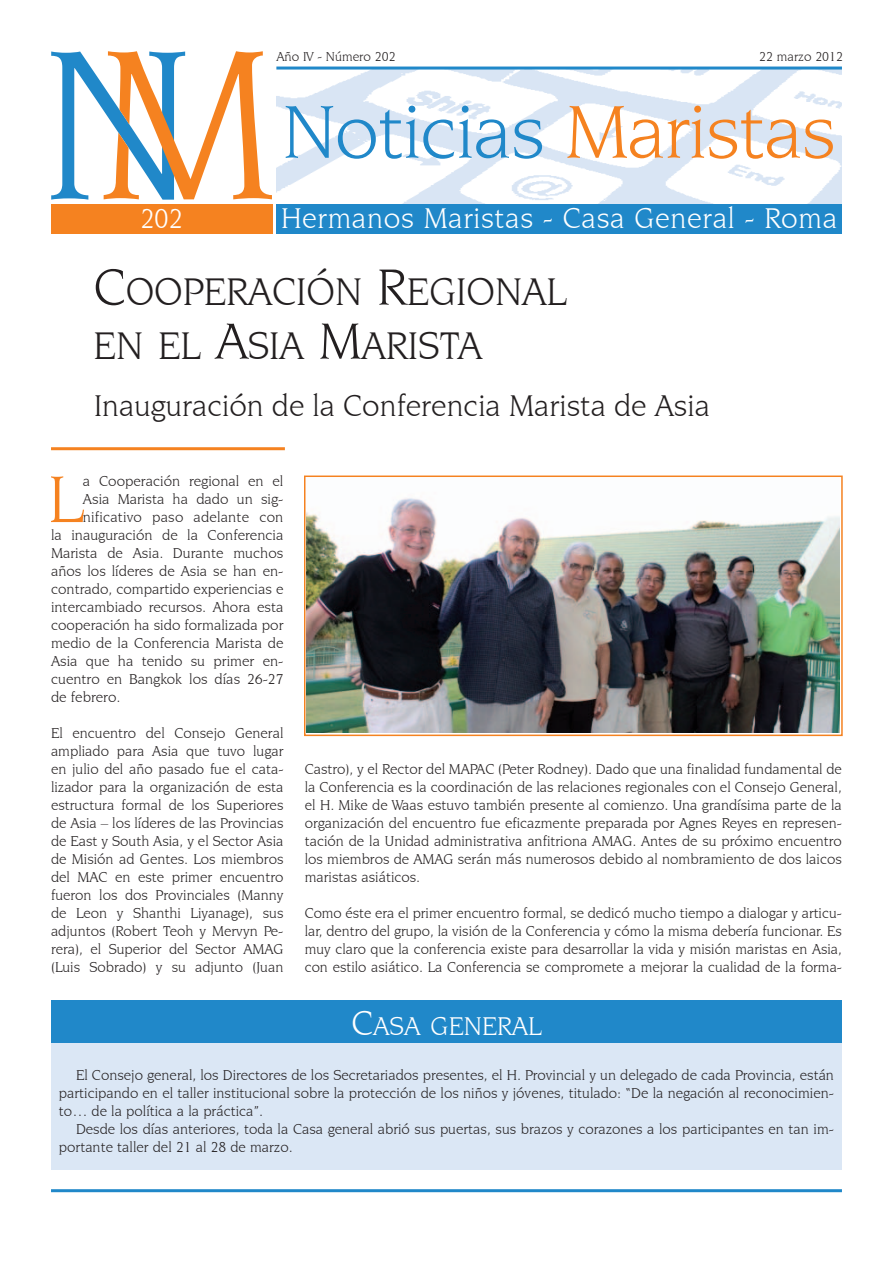
<style>
.page{position:relative;width:893px;height:1263px;background:#fff}
.page>*{position:absolute;margin:0;border:0;box-sizing:border-box;transform-origin:0 0}
.t1{font:79.5px "Novarese IT Cby BT";letter-spacing:-.015em;color:#2088c9}
.t2{font:70.2px "Novarese IT Cby BT";color:#f58220}
.t3{font:40.5px/54px "Novarese IT Cby BT";color:#231f20}
.t4{font:31.5px "Novarese IT Cby BT";color:#231f20}
.t5{font:30px "Novarese IT Cby BT";letter-spacing:.02em;color:#fff}
.t6{font:28.5px "Novarese IT Cby BT";color:#fff}
.t7{font:27px "Novarese IT Cby BT";color:#fff}
.t8{font:15px/18px "Novarese IT Cby BT";color:#231f20;text-align:justify}
.t9{font:13.5px "Novarese IT Cby BT";color:#231f20}
.s1{color:#f58220}
.s2{font-size:54px}
.s3{font-size:36px}
</style>
<div class="page">
<img style="left:276px;top:70px;width:566px;height:134px">
<hr style="left:276px;top:67px;width:566px;height:3px;background:#2088c9">
<div style="left:276px;top:204px;width:566px;height:30px;background:#2088c9"></div>
<svg style="left:51px;top:51px;width:221px;height:149px"></svg>
<hr style="left:51px;top:1189px;width:791px;height:3px;background:#2088c9">
<div style="left:51px;top:1043px;width:791px;height:126px;background:#dbe7f5"></div>
<div style="left:51px;top:204px;width:221px;height:30px;background:#f58220"></div>
<hr style="left:51px;top:447px;width:234px;height:3px;background:#f58220">
<div style="left:51px;top:1000px;width:791px;height:43px;background:#2088c9"></div>
<img style="left:307px;top:498px;width:532px;height:235px">
<div style="left:304px;top:475px;width:539px;height:261px;border:2px solid #f58220"></div>
<p class="t9" style="left:276px;top:49px;width:121px">Año IV - Número 202</p>
<p class="t9" style="left:759px;top:49px;width:85px">22 marzo 2012</p>
<h1 class="t1" style="left:282px;top:85px;width:555px">Noticias <span class="s1">Maristas</span></h1>
<h3 class="t5" style="left:281px;top:201px;width:558px">Hermanos Maristas - Casa General - Roma</h3>
<h3 class="t6" style="left:140px;top:202px;width:45px">202</h3>
<h3 class="t3" style="left:94px;top:264px;width:474px"><span class="s2">C</span>OOPERACIÓN <span class="s2">R</span>EGIONAL<br>EN EL <span class="s2">A</span>SIA <span class="s2">M</span>ARISTA</h3>
<h3 class="t4" style="left:94px;top:387px;width:617px">Inauguración de la Conferencia Marista de Asia</h3>
<h2 class="t2" style="left:48px;top:457px;width:36px">L</h2>
<p class="t8" style="left:83px;top:472px;width:202px">a Cooperación regional en el</p>
<p class="t8" style="left:83px;top:490px;width:202px">Asia Marista ha dado un sig-</p>
<p class="t8" style="left:83px;top:508px;width:202px">nificativo paso adelante con</p>
<p class="t8" style="left:51px;top:526px;width:234px">la inauguración de la Conferencia</p>
<p class="t8" style="left:51px;top:544px;width:234px">Marista de Asia. Durante muchos</p>
<p class="t8" style="left:51px;top:562px;width:234px">años los líderes de Asia se han en-</p>
<p class="t8" style="left:51px;top:580px;width:234px">contrado, compartido experiencias e</p>
<p class="t8" style="left:51px;top:598px;width:234px">intercambiado recursos. Ahora esta</p>
<p class="t8" style="left:51px;top:616px;width:234px">cooperación ha sido formalizada por</p>
<p class="t8" style="left:51px;top:634px;width:234px">medio de la Conferencia Marista de</p>
<p class="t8" style="left:51px;top:652px;width:234px">Asia que ha tenido su primer en-</p>
<p class="t8" style="left:51px;top:670px;width:234px">cuentro en Bangkok los días 26-27</p>
<p class="t8" style="left:51px;top:688px;width:71px">de febrero.</p>
<p class="t8" style="left:51px;top:724px;width:234px">El encuentro del Consejo General ampliado para Asia que tuvo lugar en julio del año pasado fue el cata&shy;lizador para la organización de esta estructura formal de los Superiores de Asia – los líderes de las Provincias de East y South Asia, y el Sector Asia de Misión ad Gentes. Los miembros del MAC en este primer encuentro fueron los dos Provinciales (Manny de Leon y Shanthi Liyanage), sus adjuntos (Robert Teoh y Mervyn Pe&shy;rera), el Superior del Sector AMAG (Luis Sobrado) y su adjunto (Juan</p>
<p class="t8" style="left:305px;top:760px;width:539px">Castro), y el Rector del MAPAC (Peter Rodney). Dado que una finalidad fundamental de la Conferencia es la coordinación de las relaciones regionales con el Consejo General, el H. Mike de Waas estuvo también presente al comienzo. Una grandísima parte de la organización del encuentro fue eficazmente preparada por Agnes Reyes en represen&shy;tación de la Unidad administrativa anfitriona AMAG. Antes de su próximo encuentro los miembros de AMAG serán más numerosos debido al nombramiento de dos laicos maristas asiáticos.</p>
<p class="t8" style="left:305px;top:904px;width:539px">Como éste era el primer encuentro formal, se dedicó mucho tiempo a dialogar y articu&shy;lar, dentro del grupo, la visión de la Conferencia y cómo la misma debería funcionar. Es muy claro que la conferencia existe para desarrollar la vida y misión maristas en Asia, con estilo asiático. La Conferencia se compromete a mejorar la cualidad de la forma-</p>
<h3 class="t7" style="left:352px;top:1010px;width:191px"><span class="s3">C</span>ASA GENERAL</h3>
<p class="t8" style="left:59px;top:1066px;width:776px;text-indent:17px">El Consejo general, los Directores de los Secretariados presentes, el H. Provincial y un delegado de cada Provincia, están participando en el taller institucional sobre la protección de los niños y jóvenes, titulado: “De la negación al reconocimien&shy;to… de la política a la práctica”.</p>
<p class="t8" style="left:59px;top:1120px;width:776px;text-indent:17px">Desde los días anteriores, toda la Casa general abrió sus puertas, sus brazos y corazones a los participantes en tan im&shy;portante taller del 21 al 28 de marzo.</p>
</div>
